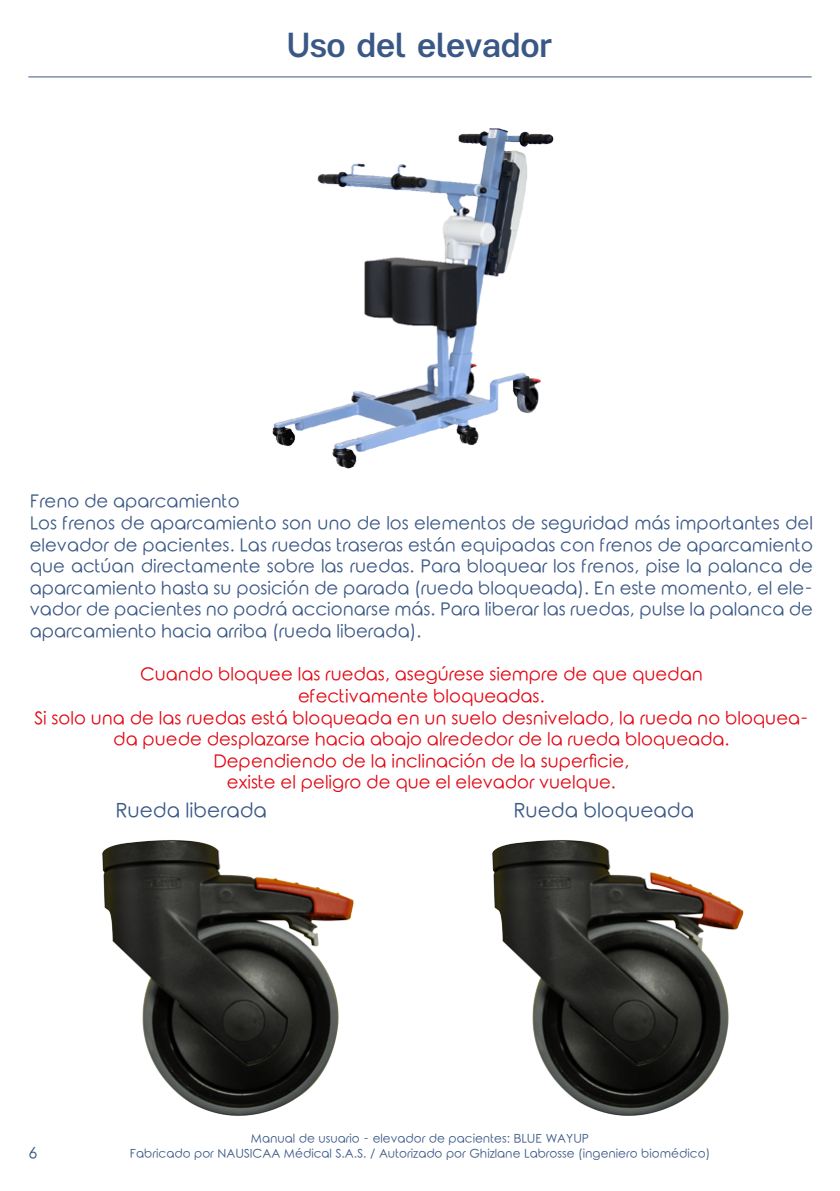
<style>
.page{position:relative;width:840px;height:1191px;background:#fff}
.page>*{position:absolute;margin:0;border:0;box-sizing:border-box;transform-origin:0 0}
.t1{font:500 36px "Kalypsa";letter-spacing:.015em;color:#3a5886}
.t2{font:20px "Rounded Elegance";color:#3a5886}
.t3{font:18px/21.6px "Rounded Elegance";color:#3a5886}
.t4{font:18px/21.6px "Rounded Elegance";color:#e30613;text-align:center}
.t5{font:16px "Rounded Elegance";color:#3a5886}
.t6{font:12px "Rounded Elegance";color:#3a5886}
</style>
<div class="page">
<img style="left:272px;top:128px;width:282px;height:341px">
<img style="left:102px;top:840px;width:252px;height:276px">
<img style="left:492px;top:840px;width:252px;height:276px">
<hr style="left:28px;top:77px;width:783px;height:1px;background:#3a5886">
<h1 class="t1" style="left:287px;top:24px;width:267px">Uso del elevador</h1>
<p class="t3" style="left:30px;top:493px;width:784px">Freno de aparcamiento<br>Los frenos de aparcamiento son uno de los elementos de seguridad más importantes del elevador de pacientes. Las ruedas traseras están equipadas con frenos de aparcamiento que actúan directamente sobre las ruedas. Para bloquear los frenos, pise la palanca de aparcamiento hasta su posición de parada (rueda bloqueada). En este momento, el ele&shy;vador de pacientes no podrá accionarse más. Para liberar las ruedas, pulse la palanca de aparcamiento hacia arriba (rueda liberada).</p>
<p class="t4" style="left:34px;top:666px;width:775px">Cuando bloquee las ruedas, asegúrese siempre de que quedan<br>efectivamente bloqueadas.<br>Si solo una de las ruedas está bloqueada en un suelo desnivelado, la rueda no bloquea&shy;da puede desplazarse hacia abajo alrededor de la rueda bloqueada.<br>Dependiendo de la inclinación de la superficie,<br>existe el peligro de que el elevador vuelque.</p>
<p class="t2" style="left:115px;top:798px;width:153px">Rueda liberada</p>
<p class="t2" style="left:513px;top:798px;width:182px">Rueda bloqueada</p>
<p class="t6" style="left:251px;top:1131px;width:339px">Manual de usuario - elevador de pacientes: BLUE WAYUP</p>
<p class="t5" style="left:28px;top:1143px;width:10px">6</p>
<p class="t6" style="left:130px;top:1146px;width:581px">Fabricado por NAUSICAA Médical S.A.S. / Autorizado por Ghizlane Labrosse (ingeniero biomédico)</p>
</div>
